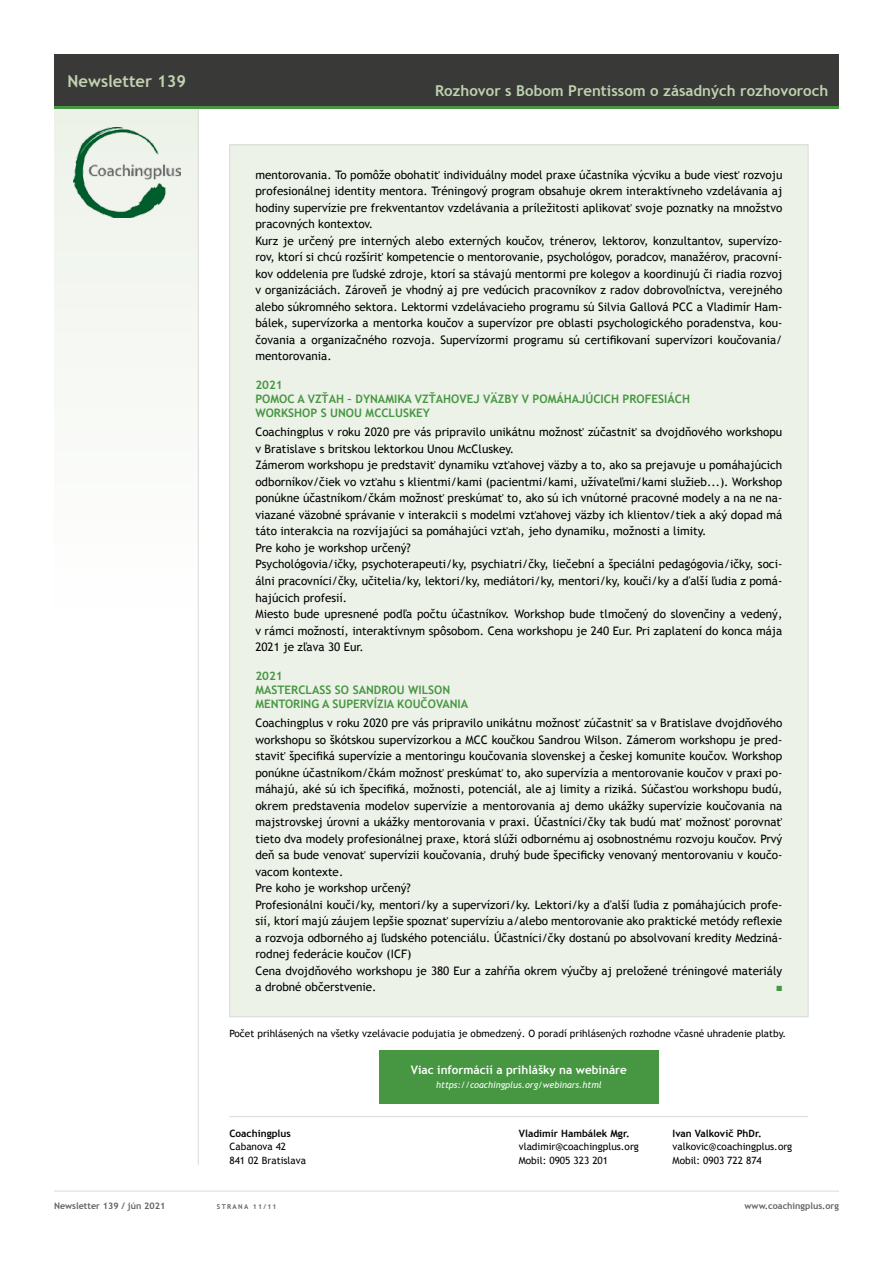
<style>
.page{position:relative;width:893px;height:1263px;background:#fff}
.page>*{position:absolute;margin:0;border:0;box-sizing:border-box;transform-origin:0 0}
.t1{font:700 16.5px "Trebuchet MS";color:#c0d2b0}
.t2{font:700 15px "Trebuchet MS";color:#c0d2b0}
.t3{font:11.7px/16.5px "Trebuchet MS";color:#000}
.t4{font:700 11.7px/14.1px "Trebuchet MS";color:#469642}
.t5{font:700 11.7px "Trebuchet MS";color:#fff}
.t6{font:10.05px/13.5px "Trebuchet MS";color:#000}
.t7{font:700 10.05px "Trebuchet MS";color:#000}
.t8{font:700 9px "Trebuchet MS";color:#646363}
.t9{font:italic 9px "Trebuchet MS";color:#fff}
.t10{font:7.5px "Zapf Dingbats ITC";color:#469642}
.t11{font:700 6.75px "Trebuchet MS";letter-spacing:.2em;color:#646363}
</style>
<div class="page">
<div style="left:54px;top:106px;width:145px;height:525px;background:#f7f9f6"></div>
<hr style="left:54px;top:1191px;width:785px;height:1px;background:#dadada">
<hr style="left:198px;top:108px;width:1px;height:1057px;background:#dadada">
<div style="left:54px;top:54px;width:785px;height:53px;background:#393938"></div>
<hr style="left:54px;top:106px;width:785px;height:3px;background:#469642">
<img style="left:74px;top:127px;width:106px;height:91px">
<div style="left:230px;top:145px;width:578px;height:872px;background:#edf2e8"></div>
<div style="left:379px;top:1050px;width:280px;height:53px;background:#469642"></div>
<hr style="left:229px;top:1116px;width:579px;height:1px;background:#dadada">
<h1 class="t1" style="left:68px;top:70px;width:120px">Newsletter 139</h1>
<p class="t2" style="left:435px;top:81px;width:395px">Rozhovor s Bobom Prentissom o zásadných rozhovoroch</p>
<p class="t3" style="left:255px;top:167px;width:528px">mentorovania. To pomôže obohatiť individuálny model praxe účastníka výcviku a bude viesť rozvoju profesionálnej identity mentora. Tréningový program obsahuje okrem interaktívneho vzdelávania aj hodiny supervízie pre frekventantov vzdelávania a príležitosti aplikovať svoje poznatky na množstvo pracovných kontextov.<br>Kurz je určený pre interných alebo externých koučov, trénerov, lektorov, konzultantov, supervízo&shy;rov, ktorí si chcú rozšíriť kompetencie o mentorovanie, psychológov, poradcov, manažérov, pracovní&shy;kov oddelenia pre ľudské zdroje, ktorí sa stávajú mentormi pre kolegov a koordinujú či riadia rozvoj v organizáciách. Zároveň je vhodný aj pre vedúcich pracovníkov z radov dobrovoľníctva, verejného alebo súkromného sektora. Lektormi vzdelávacieho programu sú Silvia Gallová PCC a Vladimír Ham&shy;bálek, supervízorka a mentorka koučov a supervízor pre oblasti psychologického poradenstva, kou&shy;čovania a organizačného rozvoja. Supervízormi programu sú certifikovaní supervízori koučovania/ mentorovania.</p>
<p class="t4" style="left:255px;top:378px;width:436px">2021<br>POMOC A VZŤAH – DYNAMIKA VZŤAHOVEJ VÄZBY V POMÁHAJÚCICH PROFESIÁCH<br>WORKSHOP S UNOU MCCLUSKEY</p>
<p class="t3" style="left:255px;top:424px;width:528px">Coachingplus v roku 2020 pre vás pripravilo unikátnu možnosť zúčastniť sa dvojdňového workshopu v Bratislave s britskou lektorkou Unou McCluskey.<br>Zámerom workshopu je predstaviť dynamiku vzťahovej väzby a to, ako sa prejavuje u pomáhajúcich odborníkov/čiek vo vzťahu s klientmi/kami (pacientmi/kami, užívateľmi/kami služieb...). Workshop ponúkne účastníkom/čkám možnosť preskúmať to, ako sú ich vnútorné pracovné modely a na ne na&shy;viazané väzobné správanie v interakcii s modelmi vzťahovej väzby ich klientov/tiek a aký dopad má táto interakcia na rozvíjajúci sa pomáhajúci vzťah, jeho dynamiku, možnosti a limity.<br>Pre koho je workshop určený?<br>Psychológovia/ičky, psychoterapeuti/ky, psychiatri/čky, liečební a špeciálni pedagógovia/ičky, soci&shy;álni pracovníci/čky, učitelia/ky, lektori/ky, mediátori/ky, mentori/ky, kouči/ky a ďalší ľudia z pomá&shy;hajúcich profesií.<br>Miesto bude upresnené podľa počtu účastníkov. Workshop bude tlmočený do slovenčiny a vedený, v rámci možností, interaktívnym spôsobom. Cena workshopu je 240 Eur. Pri zaplatení do konca mája 2021 je zľava 30 Eur.</p>
<p class="t4" style="left:255px;top:669px;width:214px">2021<br>MASTERCLASS SO SANDROU WILSON<br>MENTORING A SUPERVÍZIA KOUČOVANIA</p>
<p class="t3" style="left:255px;top:715px;width:528px">Coachingplus v roku 2020 pre vás pripravilo unikátnu možnosť zúčastniť sa v Bratislave dvojdňového workshopu so škótskou supervízorkou a MCC koučkou Sandrou Wilson. Zámerom workshopu je pred&shy;staviť špecifiká supervízie a mentoringu koučovania slovenskej a českej komunite koučov. Workshop ponúkne účastníkom/čkám možnosť preskúmať to, ako supervízia a mentorovanie koučov v praxi po&shy;máhajú, aké sú ich špecifiká, možnosti, potenciál, ale aj limity a riziká. Súčasťou workshopu budú, okrem predstavenia modelov supervízie a mentorovania aj demo ukážky supervízie koučovania na majstrovskej úrovni a ukážky mentorovania v praxi. Účastníci/čky tak budú mať možnosť porovnať tieto dva modely profesionálnej praxe, ktorá slúži odbornému aj osobnostnému rozvoju koučov. Prvý deň sa bude venovať supervízii koučovania, druhý bude špecificky venovaný mentorovaniu v koučo&shy;vacom kontexte.<br>Pre koho je workshop určený?<br>Profesionálni kouči/ky, mentori/ky a supervízori/ky. Lektori/ky a ďalší ľudia z pomáhajúcich profe&shy;sií, ktorí majú záujem lepšie spoznať supervíziu a/alebo mentorovanie ako praktické metódy reflexie a rozvoja odborného aj ľudského potenciálu. Účastníci/čky dostanú po absolvovaní kredity Medziná&shy;rodnej federácie koučov (ICF)<br>Cena dvojdňového workshopu je 380 Eur a zahŕňa okrem výučby aj preložené tréningové materiály a drobné občerstvenie.</p>
<p class="t10" style="left:776px;top:985px;width:7px">■</p>
<p class="t6" style="left:229px;top:1027px;width:558px">Počet prihlásených na všetky vzelávacie podujatia je obmedzený. O poradí prihlásených rozhodne včasné uhradenie platby.</p>
<p class="t5" style="left:411px;top:1063px;width:218px">Viac informácií a prihlášky na webináre</p>
<p class="t9" style="left:436px;top:1079px;width:167px">https://coachingplus.org/webinars.html</p>
<p class="t7" style="left:229px;top:1127px;width:63px">Coachingplus</p>
<p class="t6" style="left:229px;top:1140px;width:78px">Cabanova 42<br>841 02 Bratislava</p>
<p class="t7" style="left:672px;top:1127px;width:91px">Ivan Valkovič PhDr.</p>
<p class="t6" style="left:672px;top:1140px;width:121px">valkovic@coachingplus.org<br>Mobil: 0903 722 874</p>
<p class="t7" style="left:519px;top:1127px;width:113px">Vladimír Hambálek Mgr.</p>
<p class="t6" style="left:519px;top:1140px;width:122px">vladimir@coachingplus.org<br>Mobil: 0905 323 201</p>
<p class="t8" style="left:54px;top:1200px;width:113px">Newsletter 139 / jún 2021</p>
<p class="t11" style="left:217px;top:1202px;width:61px">STRANA 11/11</p>
<p class="t8" style="left:745px;top:1200px;width:96px">www.coachingplus.org</p>
</div>
